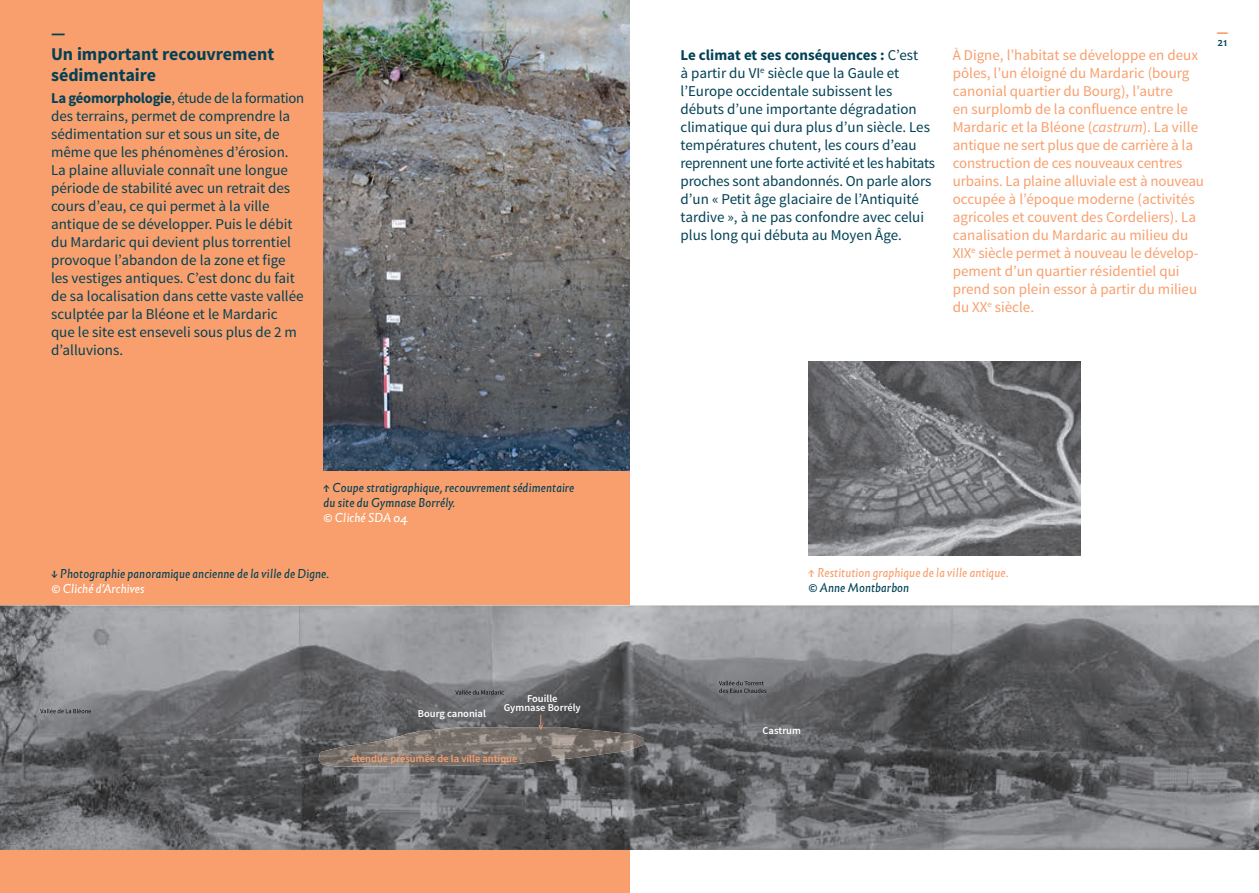
<style>
.page{position:relative;width:1259px;height:893px;background:#fff}
.page>*{position:absolute;margin:0;border:0;box-sizing:border-box;transform-origin:0 0}
.t1{font:700 18px/21px "Source Sans Pro";color:#024155}
.t2{font:15px/18px "Source Sans Pro";color:#024155}
.t3{font:15px/18px "Source Sans Pro";color:#f89f6d}
.t4{font:900 15px "Source Sans Pro";color:#f89f6d}
.t5{font:italic 12px/15px "Infini";color:#024155}
.t6{font:italic 12px "Infini";color:#f89f6d}
.t7{font:italic 12px "Infini";color:#fff}
.t8{font:12px "Infini";color:#024155}
.t9{font:600 10.5px/9px "Source Sans Pro";color:#fff;text-align:center}
.t10{font:600 10.5px "Source Sans Pro";color:#f89f6d}
.s1{font-weight:700}
.s2{font-style:italic}
</style>
<div class="page">
<div style="left:0;top:0;width:629px;height:893px;background:#f89f6d"></div>
<img style="left:0;top:605px;width:1259px;height:245px">
<img style="left:319px;top:727px;width:324px;height:40px">
<svg style="left:455px;top:690px;width:49px;height:5px"></svg>
<svg style="left:719px;top:681px;width:47px;height:12px"></svg>
<svg style="left:40px;top:709px;width:51px;height:4px"></svg>
<svg style="left:538px;top:715px;width:5px;height:14px"></svg>
<img style="left:323px;top:0;width:306px;height:470px">
<img style="left:808px;top:361px;width:272px;height:194px">
<p class="t1" style="left:51px;top:23px;width:225px">—<br>Un important recouvrement sédimentaire</p>
<p class="t2" style="left:51px;top:90px;width:255px"><span class="s1">La géomorphologie</span>, étude de la formation des terrains, permet de comprendre la sédimentation sur et sous un site, de même que les phénomènes d’érosion.<br>La plaine alluviale connaît une longue période de stabilité avec un retrait des cours d’eau, ce qui permet à la ville antique de se développer. Puis le débit du Mardaric qui devient plus torrentiel provoque l’abandon de la zone et fige les vestiges antiques. C’est donc du fait de sa localisation dans cette vaste vallée sculptée par la Bléone et le Mardaric que le site est enseveli sous plus de 2 m d’alluvions.</p>
<p class="t5" style="left:323px;top:480px;width:252px">↑ Coupe stratigraphique, recouvrement sédimentaire du site du Gymnase Borrély.</p>
<p class="t7" style="left:323px;top:509px;width:86px">© Cliché SDA 04</p>
<p class="t5" style="left:51px;top:565px;width:280px">↓ Photographie panoramique ancienne de la ville de Digne.</p>
<p class="t7" style="left:51px;top:579px;width:95px">© Cliché d’Archives</p>
<p class="t9" style="left:418px;top:709px;width:70px">Bourg canonial</p>
<p class="t9" style="left:504px;top:695px;width:79px">Fouille<br>Gymnase Borrély</p>
<p class="t10" style="left:351px;top:752px;width:168px">étendue présumée de la ville antique</p>
<p class="t2" style="left:680px;top:46px;width:256px"><span class="s1">Le climat et ses conséquences :</span> C’est<br>à partir du VI<sup>e</sup> siècle que la Gaule et l’Europe occidentale subissent les débuts d’une importante dégradation climatique qui dura plus d’un siècle. Les températures chutent, les cours d’eau reprennent une forte activité et les habitats proches sont abandonnés. On parle alors d’un « Petit âge glaciaire de l’Antiquité tardive », à ne pas confondre avec celui plus long qui débuta au Moyen Âge.</p>
<p class="t3" style="left:952px;top:46px;width:253px">À Digne, l’habitat se développe en deux pôles, l’un éloigné du Mardaric (bourg canonial quartier du Bourg), l’autre<br>en surplomb de la confluence entre le Mardaric et la Bléone (<span class="s2">castrum</span>). La ville antique ne sert plus que de carrière à la construction de ces nouveaux centres urbains. La plaine alluviale est à nouveau occupée à l’époque moderne (activités agricoles et couvent des Cordeliers). La canalisation du Mardaric au milieu du XIX<sup>e</sup> siècle permet à nouveau le dévelop&shy;pement d’un quartier résidentiel qui prend son plein essor à partir du milieu du XX<sup>e</sup> siècle.</p>
<p class="t4" style="left:1216px;top:22px;width:13px">—</p>
<p class="t8" style="left:1217px;top:32px;width:11px">21</p>
<p class="t6" style="left:808px;top:564px;width:202px">↑ Restitution graphique de la ville antique.</p>
<p class="t5" style="left:808px;top:579px;width:102px">© Anne Montbarbon</p>
<p class="t9" style="left:762px;top:726px;width:40px">Castrum</p>
</div>
